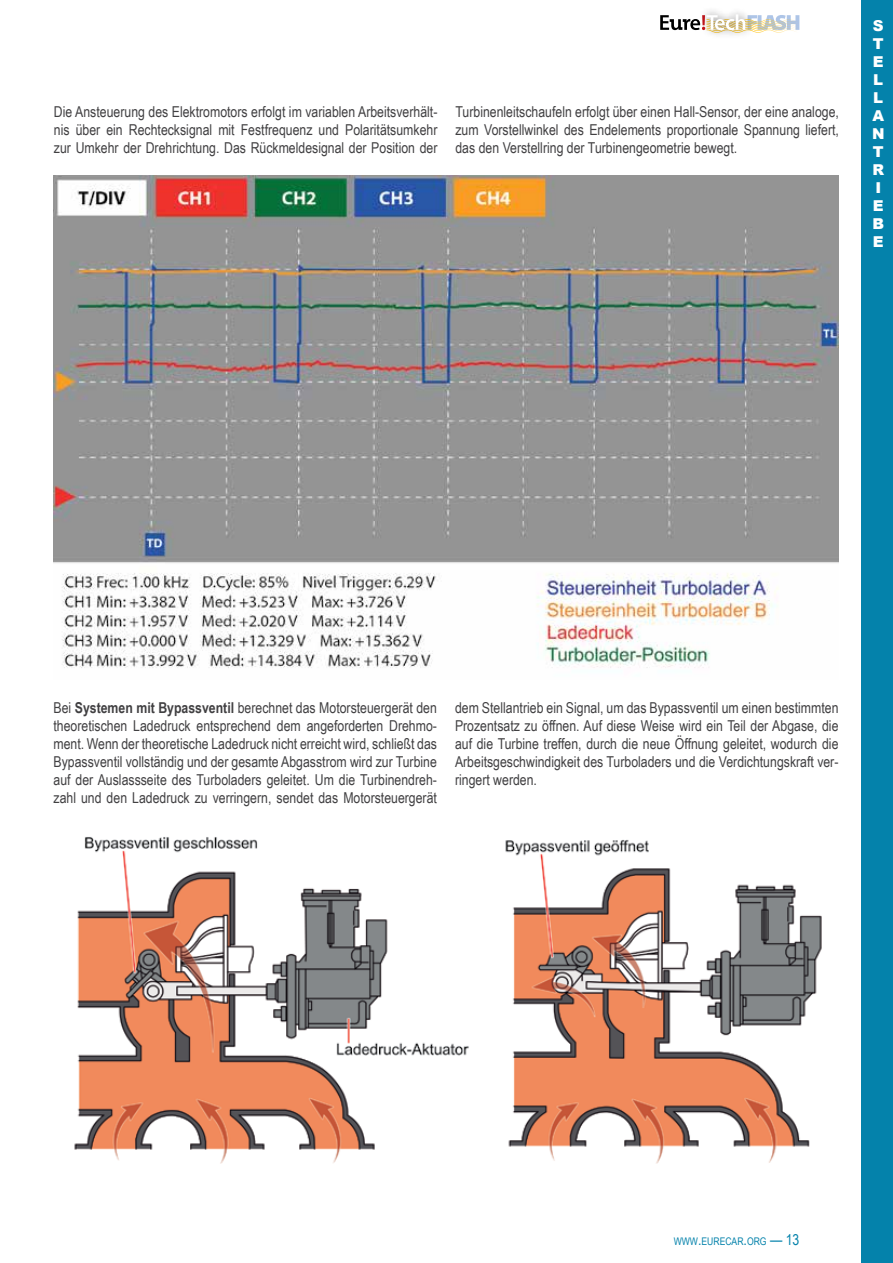
<style>
.page{position:relative;width:893px;height:1263px;background:#fff}
.page>*{position:absolute;margin:0;border:0;box-sizing:border-box;transform-origin:0 0}
.t1{font:15px/18px "Arial Narrow";color:#414042;text-align:justify}
.t2{font:900 15px/18px "Arial";color:#fff}
.t3{font:10.5px "Arial Narrow";color:#0482ab}
.s1{font-weight:700}
.s2{font-size:15px}
</style>
<div class="page">
<svg style="left:660px;top:14px;width:139px;height:19px"></svg>
<div style="left:862px;top:0;width:31px;height:1263px;background:#0482ab"></div>
<img style="left:54px;top:175px;width:785px;height:493px">
<img style="left:74px;top:837px;width:748px;height:326px">
<p class="t1" style="left:54px;top:102px;width:385px">Die Ansteuerung des Elektromotors erfolgt im variablen Arbeitsverhält&shy;nis über ein Rechtecksignal mit Festfrequenz und Polaritätsumkehr zur Umkehr der Drehrichtung. Das Rückmeldesignal der Position der</p>
<p class="t1" style="left:455px;top:102px;width:385px">Turbinenleitschaufeln erfolgt über einen Hall-Sensor, der eine analoge, zum Vorstellwinkel des Endelements proportionale Spannung liefert, das den Verstellring der Turbinengeometrie bewegt.</p>
<p class="t2" style="left:872px;top:16px;width:14px">S<br>T<br>E<br>L<br>L<br>A<br>N<br>T<br>R<br>I<br>E<br>B<br>E</p>
<p class="t1" style="left:54px;top:698px;width:385px">Bei <span class="s1">Systemen mit Bypassventil</span> berechnet das Motorsteuergerät den theoretischen Ladedruck entsprechend dem angeforderten Drehmo&shy;ment. Wenn der theoretische Ladedruck nicht erreicht wird, schließt das Bypassventil vollständig und der gesamte Abgasstrom wird zur Turbine auf der Auslassseite des Turboladers geleitet. Um die Turbinendreh&shy;zahl und den Ladedruck zu verringern, sendet das Motorsteuergerät</p>
<p class="t1" style="left:455px;top:698px;width:385px">dem Stellantrieb ein Signal, um das Bypassventil um einen bestimmten Prozentsatz zu öffnen. Auf diese Weise wird ein Teil der Abgase, die auf die Turbine treffen, durch die neue Öffnung geleitet, wodurch die Arbeitsgeschwindigkeit des Turboladers und die Verdichtungskraft ver&shy;ringert werden.</p>
<p class="t3" style="left:674px;top:1233px;width:127px">WWW<span class="s2">.</span>EURECAR<span class="s2">.</span>ORG <span class="s2">— 13</span></p>
</div>
